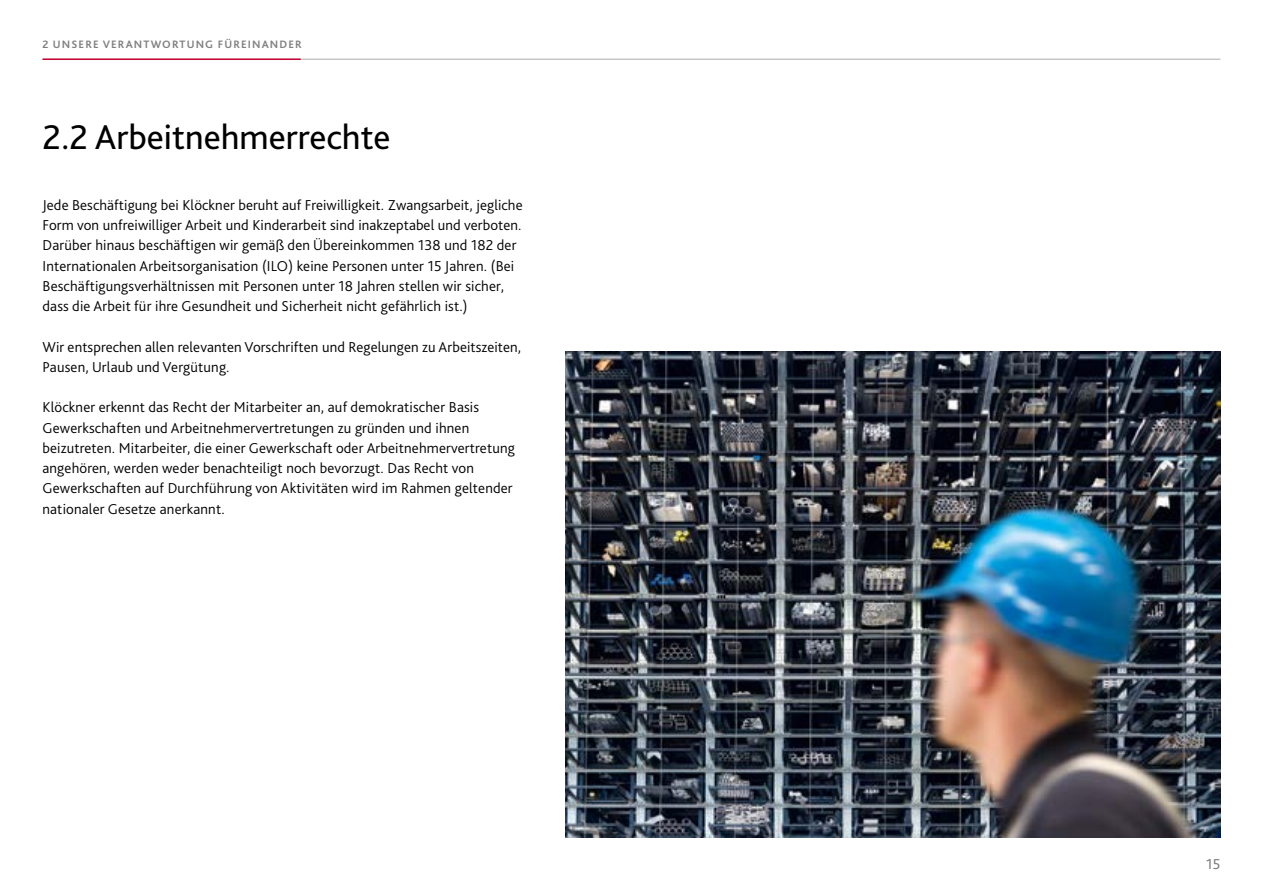
<style>
.page{position:relative;width:1263px;height:893px;background:#fff}
.page>*{position:absolute;margin:0;border:0;box-sizing:border-box;transform-origin:0 0}
.t1{font:36px "Kl Bliss";color:#000}
.t2{font:300 15px/20.2px "Kl Bliss";letter-spacing:.01em;color:#000}
.t3{font:15px "Kl Bliss";color:#808080}
.t4{font:700 11.25px "Kl Bliss";letter-spacing:.1em;color:#808080}
</style>
<div class="page">
<img style="left:566px;top:352px;width:654px;height:486px">
<hr style="left:43px;top:59px;width:1177px;height:1px;background:#c5c6c6">
<hr style="left:43px;top:59px;width:258px;height:1px;background:#ca0237">
<p class="t4" style="left:43px;top:37px;width:258px">2 UNSERE VERANTWORTUNG FÜREINANDER</p>
<h1 class="t1" style="left:43px;top:115px;width:350px">2.2 Arbeitnehmerrechte</h1>
<p class="t2" style="left:43px;top:194px;width:482px">Jede Beschäftigung bei Klöckner beruht auf Freiwilligkeit. Zwangsarbeit, jegliche Form von unfreiwilliger Arbeit und Kinderarbeit sind inakzeptabel und verboten.<br>Darüber hinaus beschäftigen wir gemäß den Übereinkommen 138 und 182 der Internationalen Arbeitsorganisation (ILO) keine Personen unter 15 Jahren. (Bei Beschäftigungsverhältnissen mit Personen unter 18 Jahren stellen wir sicher, dass die Arbeit für ihre Gesundheit und Sicherheit nicht gefährlich ist.)</p>
<p class="t2" style="left:43px;top:336px;width:480px">Wir entsprechen allen relevanten Vorschriften und Regelungen zu Arbeitszeiten,<br>Pausen, Urlaub und Vergütung.</p>
<p class="t2" style="left:43px;top:397px;width:474px">Klöckner erkennt das Recht der Mitarbeiter an, auf demokratischer Basis Gewerkschaften und Arbeitnehmervertretungen zu gründen und ihnen beizutreten. Mitarbeiter, die einer Gewerkschaft oder Arbeitnehmervertretung angehören, werden weder benachteiligt noch bevorzugt. Das Recht von Gewerkschaften auf Durchführung von Aktivitäten wird im Rahmen geltender nationaler Gesetze anerkannt.</p>
<p class="t3" style="left:1206px;top:855px;width:16px">15</p>
</div>
